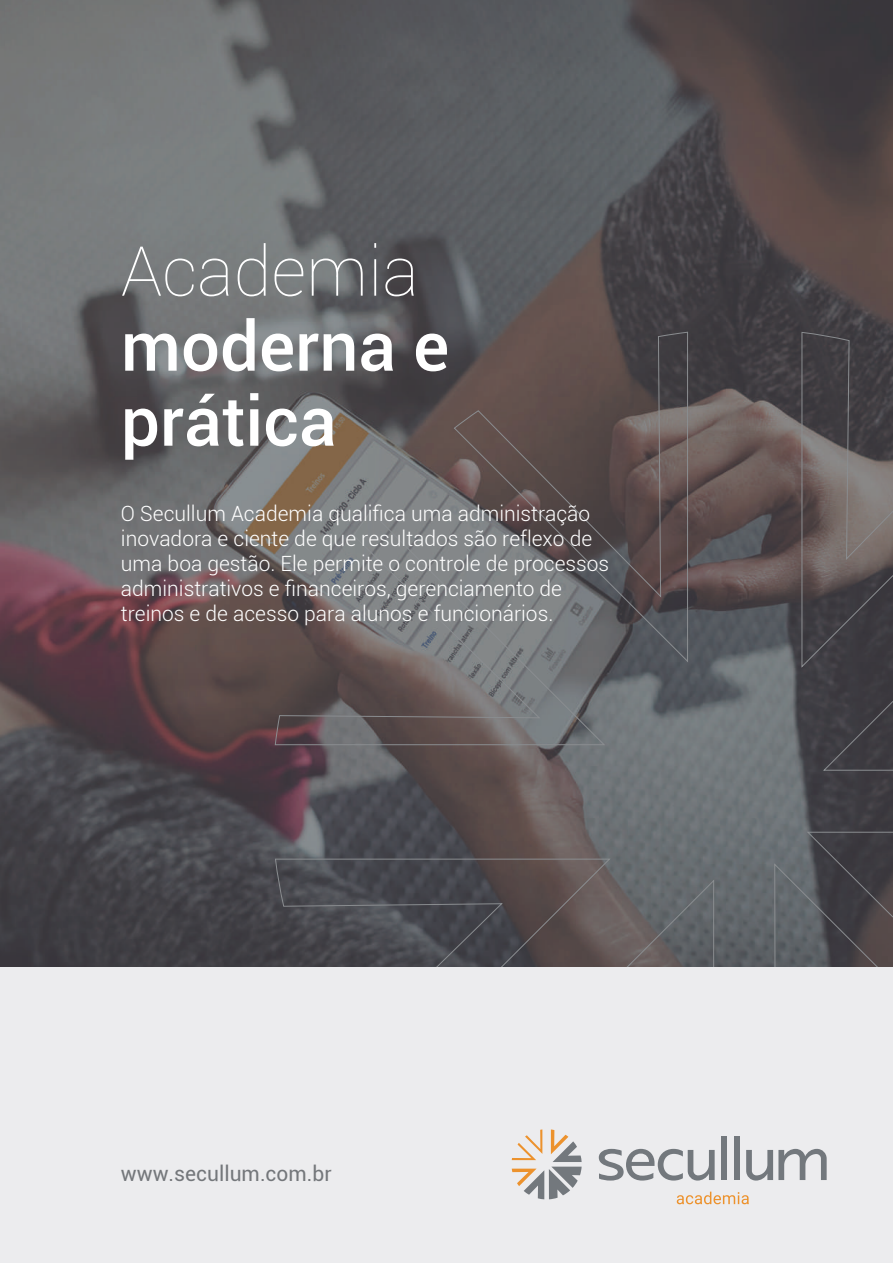
<style>
.page{position:relative;width:893px;height:1263px;background:#fff}
.page>*{position:absolute;margin:0;border:0;box-sizing:border-box;transform-origin:0 0}
.t1{font:500 69px/75px "Roboto";color:#fff}
.t2{font:100 69px "Roboto";color:#fff}
.t3{font:300 21px/25.2px "Roboto";color:#fff}
.t4{font:21px "Roboto";color:#74777b}
</style>
<div class="page">
<img style="left:0;top:0;width:893px;height:967px">
<svg style="left:274px;top:331px;width:619px;height:636px;background:#5f5b5d"></svg>
<div style="left:0;top:967px;width:893px;height:296px;background:#ececee"></div>
<svg style="left:677px;top:1192px;width:72px;height:12px"></svg>
<svg style="left:746px;top:1149px;width:81px;height:31px"></svg>
<div style="left:734px;top:1136px;width:6px;height:44px;background:#73787d"></div>
<div style="left:721px;top:1136px;width:6px;height:44px;background:#73787d"></div>
<svg style="left:599px;top:1149px;width:116px;height:31px"></svg>
<svg style="left:512px;top:1129px;width:70px;height:70px"></svg>
<h1 class="t2" style="left:121px;top:223px;width:299px">Academia</h1>
<h1 class="t1" style="left:121px;top:306px;width:330px">moderna e prática</h1>
<p class="t3" style="left:121px;top:500px;width:490px">O Secullum Academia qualifica uma administração inovadora e ciente de que resultados são reflexo de uma boa gestão. Ele permite o controle de processos administrativos e financeiros, gerenciamento de treinos e de acesso para alunos e funcionários.</p>
<p class="t4" style="left:121px;top:1158px;width:212px">www.secullum.com.br</p>
</div>
